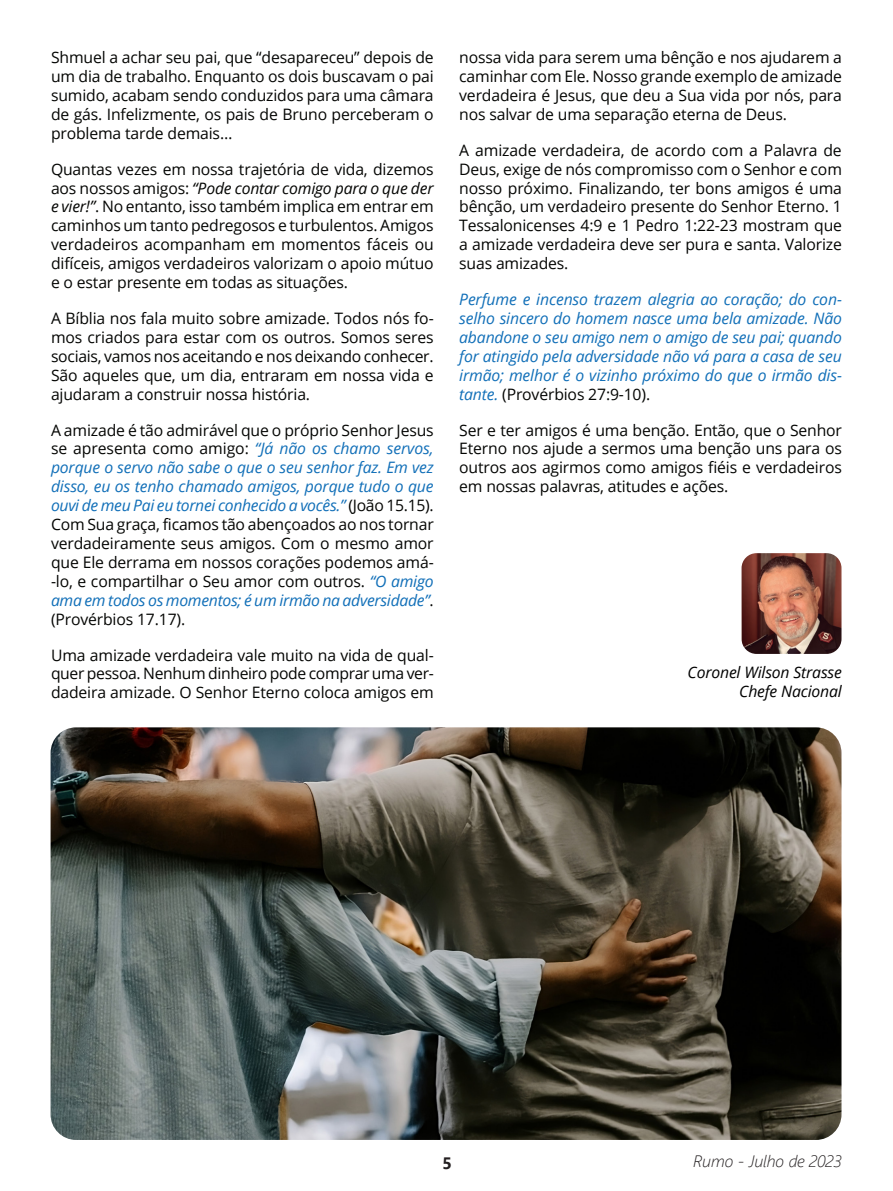
<style>
.page{position:relative;width:893px;height:1191px;background:#fff}
.page>*{position:absolute;margin:0;border:0;box-sizing:border-box;transform-origin:0 0}
.t1{font:italic 300 16.5px "Segoe UI";color:#231f20}
.t2{font:700 16.5px "Segoe UI";color:#231f20}
._2016_texto{font:15.75px/18.9px "Open Sans";letter-spacing:-.01em;color:#040503;text-align:justify}
._2016_texto-2{font:italic 15.75px/18.9px "Open Sans";letter-spacing:-.01em;color:#116fb8;text-align:justify}
._2016_texto-3{font:italic 15.75px "Open Sans";letter-spacing:-.01em;color:#000}
.s1{font-style:italic}
.s2{font-style:italic;color:#116fb8}
.s3{font-style:normal;color:#040503}
</style>
<div class="page">
<img style="left:51px;top:727px;width:790px;height:413px">
<img style="left:742px;top:553px;width:99px;height:101px">
<p class="_2016_texto" style="left:51px;top:48px;width:384px">Shmuel a achar seu pai, que “desapareceu” depois de um dia de trabalho. Enquanto os dois buscavam o pai sumido, acabam sendo conduzidos para uma câmara de gás. Infelizmente, os pais de Bruno perceberam o problema tarde demais…</p>
<p class="_2016_texto" style="left:51px;top:159px;width:384px">Quantas vezes em nossa trajetória de vida, dizemos aos nossos amigos: <span class="s1">“Pode contar comigo para o que der e vier!”</span>. No entanto, isso também implica em entrar em caminhos um tanto pedregosos e turbulentos. Amigos verdadeiros acompanham em momentos fáceis ou difíceis, amigos verdadeiros valorizam o apoio mútuo e o estar presente em todas as situações.</p>
<p class="_2016_texto" style="left:51px;top:308px;width:384px">A Bíblia nos fala muito sobre amizade. Todos nós fo&shy;mos criados para estar com os outros. Somos seres sociais, vamos nos aceitando e nos deixando conhecer.<br>São aqueles que, um dia, entraram em nossa vida e ajudaram a construir nossa história.</p>
<p class="_2016_texto" style="left:51px;top:420px;width:384px">A amizade é tão admirável que o próprio Senhor Jesus se apresenta como amigo: <span class="s2">“Já não os chamo servos, porque o servo não sabe o que o seu senhor faz. Em vez disso, eu os tenho chamado amigos, porque tudo o que ouvi de meu Pai eu tornei conhecido a vocês.”</span> (João 15.15).<br>Com Sua graça, ficamos tão abençoados ao nos tornar verdadeiramente seus amigos. Com o mesmo amor que Ele derrama em nossos corações podemos amá--lo, e compartilhar o Seu amor com outros. <span class="s2">“O amigo ama em todos os momentos; é um irmão na adversidade”</span>. (Provérbios 17.17).</p>
<p class="_2016_texto" style="left:51px;top:645px;width:384px">Uma amizade verdadeira vale muito na vida de qual&shy;quer pessoa. Nenhum dinheiro pode comprar uma ver&shy;dadeira amizade. O Senhor Eterno coloca amigos em</p>
<p class="_2016_texto" style="left:459px;top:48px;width:384px">nossa vida para serem uma bênção e nos ajudarem a caminhar com Ele. Nosso grande exemplo de amizade verdadeira é Jesus, que deu a Sua vida por nós, para nos salvar de uma separação eterna de Deus.</p>
<p class="_2016_texto" style="left:459px;top:140px;width:384px">A amizade verdadeira, de acordo com a Palavra de Deus, exige de nós compromisso com o Senhor e com nosso próximo. Finalizando, ter bons amigos é uma bênção, um verdadeiro presente do Senhor Eterno. 1<br>Tessalonicenses 4:9 e 1 Pedro 1:22-23 mostram que a amizade verdadeira deve ser pura e santa. Valorize suas amizades.</p>
<p class="_2016_texto-2" style="left:459px;top:289px;width:384px">Perfume e incenso trazem alegria ao coração; do con&shy;selho sincero do homem nasce uma bela amizade. Não abandone o seu amigo nem o amigo de seu pai; quando for atingido pela adversidade não vá para a casa de seu irmão; melhor é o vizinho próximo do que o irmão dis&shy;tante. <span class="s3">(Provérbios 27:9-10).</span></p>
<p class="_2016_texto" style="left:459px;top:420px;width:384px">Ser e ter amigos é uma benção. Então, que o Senhor Eterno nos ajude a sermos uma benção uns para os outros aos agirmos como amigos fiéis e verdadeiros em nossas palavras, atitudes e ações.</p>
<p class="_2016_texto-3" style="left:688px;top:661px;width:156px">Coronel Wilson Strasse</p>
<p class="_2016_texto-3" style="left:739px;top:680px;width:104px">Chefe Nacional</p>
<p class="t2" style="left:442px;top:1147px;width:11px">5</p>
<p class="t1" style="left:693px;top:1145px;width:150px">Rumo - Julho de 2023</p>
</div>
